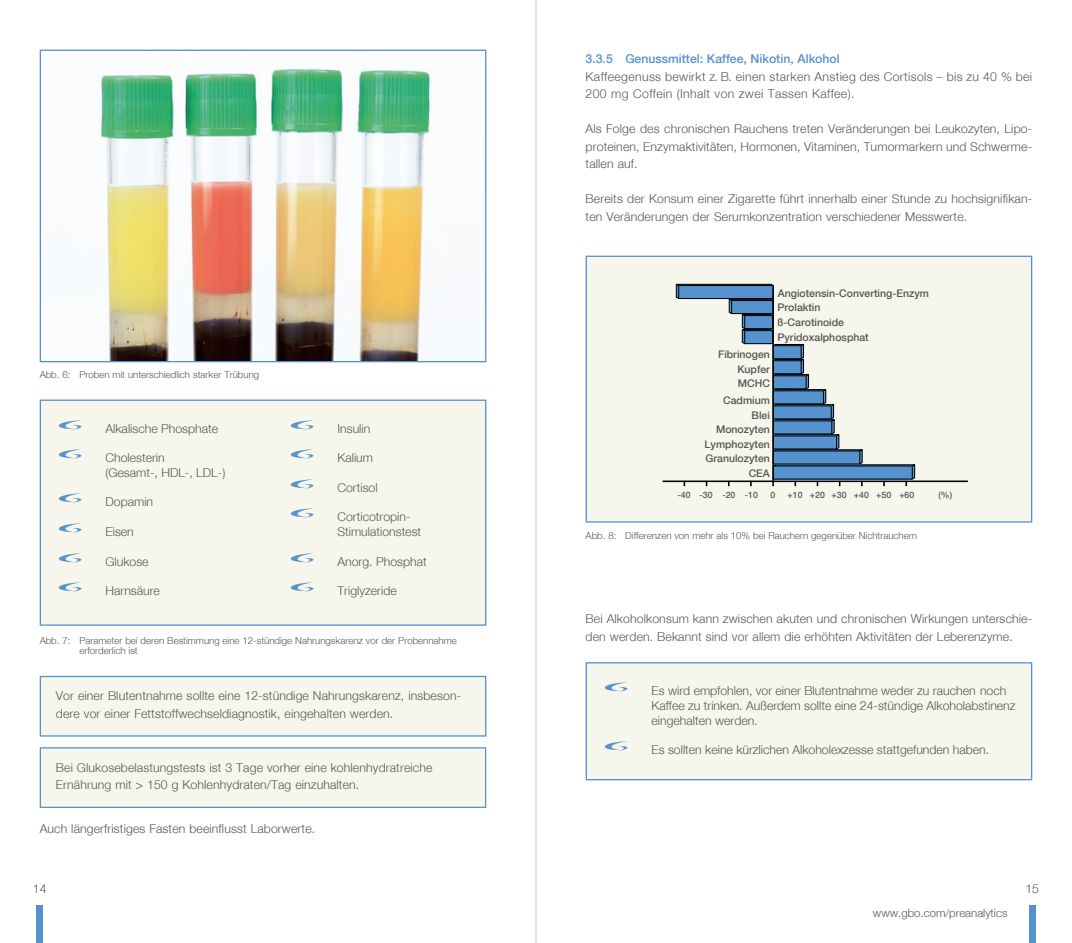
<style>
.page{position:relative;width:1072px;height:943px;background:#fff}
.page>*{position:absolute;margin:0;border:0;box-sizing:border-box;transform-origin:0 0}
.t1{font:12.25px/17.5px "Helvneulig";letter-spacing:.01em;color:#565656}
.t2{font:12.25px/17.5px "Helvneulig";letter-spacing:.03em;color:#565656}
.t3{font:12.25px "Helvneumed";color:#5592ce}
.t4{font:11.38px "Helvneulig";color:#565656}
.t5{font:10.5px/14.7px "Helvneumed";color:#565656;text-align:right}
.t6{font:9.62px/10.5px "Helvneulig";color:#565656}
.t7{font:8.75px "Helvneumed";color:#565656}
.s1{font-family:"gbo Schwung";font-size:21px;color:#5592ce}
</style>
<div class="page">
<div style="left:37px;top:905px;width:6px;height:38px;background:#5592ce"></div>
<div style="left:1029px;top:905px;width:6px;height:38px;background:#5592ce"></div>
<img style="left:99px;top:68px;width:333px;height:292px">
<div style="left:40px;top:50px;width:446px;height:312px;border:1px solid #5592ce"></div>
<div style="left:40px;top:400px;width:445px;height:225px;background:#f6f6ec"></div>
<div style="left:40px;top:399px;width:446px;height:226px;border:1px solid #5592ce"></div>
<div style="left:40px;top:676px;width:445px;height:60px;background:#f6f6ec"></div>
<div style="left:40px;top:676px;width:446px;height:60px;border:1px solid #5592ce"></div>
<div style="left:40px;top:748px;width:445px;height:59px;background:#f6f6ec"></div>
<div style="left:40px;top:747px;width:446px;height:61px;border:1px solid #5592ce"></div>
<div style="left:586px;top:256px;width:445px;height:266px;background:#f6f6ec"></div>
<hr style="left:662px;top:480px;width:305px;height:2px;background:#000">
<svg style="left:675px;top:284px;width:240px;height:202px"></svg>
<div style="left:585px;top:256px;width:447px;height:266px;border:1px solid #5592ce"></div>
<div style="left:586px;top:663px;width:445px;height:116px;background:#f6f6ec"></div>
<div style="left:585px;top:662px;width:447px;height:118px;border:1px solid #5592ce"></div>
<hr style="left:535px;top:0;width:1px;height:943px;background:#c5c6c6">
<p class="t3" style="left:585px;top:51px;width:256px">3.3.5 Genussmittel: Kaffee, Nikotin, Alkohol</p>
<p class="t2" style="left:585px;top:67px;width:448px">Kaffeegenuss bewirkt z. B. einen starken Anstieg des Cortisols – bis zu 40 % bei<br>200 mg Coffein (Inhalt von zwei Tassen Kaffee).</p>
<p class="t1" style="left:585px;top:120px;width:448px;text-align:justify">Als Folge des chronischen Rauchens treten Veränderungen bei Leukozyten, Lipo&shy;proteinen, Enzymaktivitäten, Hormonen, Vitaminen, Tumormarkern und Schwerme&shy;tallen auf.</p>
<p class="t1" style="left:585px;top:190px;width:448px">Bereits der Konsum einer Zigarette führt innerhalb einer Stunde zu hochsignifikan&shy;ten Veränderungen der Serumkonzentration verschiedener Messwerte.</p>
<p class="t6" style="left:40px;top:369px;width:221px">Abb. 6: Proben mit unterschiedlich starker Trübung</p>
<p class="t1" style="left:61px;top:419px;width:159px"><span class="s1">g</span> Alkalische Phosphate</p>
<p class="t1" style="left:105px;top:450px;width:121px;line-height:14.7px;text-indent:-45px"><span class="s1">g</span> Cholesterin<br>(Gesamt-, HDL-, LDL-)</p>
<p class="t1" style="left:61px;top:493px;width:94px"><span class="s1">g</span> Dopamin</p>
<p class="t1" style="left:61px;top:522px;width:75px"><span class="s1">g</span> Eisen</p>
<p class="t1" style="left:61px;top:552px;width:89px"><span class="s1">g</span> Glukose</p>
<p class="t1" style="left:61px;top:582px;width:101px"><span class="s1">g</span> Harnsäure</p>
<p class="t1" style="left:293px;top:419px;width:79px"><span class="s1">g</span> Insulin</p>
<p class="t1" style="left:293px;top:449px;width:82px"><span class="s1">g</span> Kalium</p>
<p class="t1" style="left:293px;top:478px;width:86px"><span class="s1">g</span> Cortisol</p>
<p class="t1" style="left:337px;top:509px;width:85px;line-height:14.7px;text-indent:-45px"><span class="s1">g</span> Corticotropin-<br>Stimulationstest</p>
<p class="t1" style="left:293px;top:552px;width:135px"><span class="s1">g</span> Anorg. Phosphat</p>
<p class="t1" style="left:293px;top:582px;width:105px"><span class="s1">g</span> Triglyzeride</p>
<p class="t6" style="left:79px;top:635px;width:379px;text-indent:-40px">Abb. 7: Parameter bei deren Bestimmung eine 12-stündige Nahrungskarenz vor der Probennahme erforderlich ist</p>
<p class="t1" style="left:56px;top:687px;width:407px">Vor einer Blutentnahme sollte eine 12-stündige Nahrungskarenz, insbeson&shy;dere vor einer Fettstoffwechseldiagnostik, eingehalten werden.</p>
<p class="t1" style="left:56px;top:758px;width:378px">Bei Glukosebelastungstests ist 3 Tage vorher eine kohlenhydratreiche<br>Ernährung mit &gt; 150 g Kohlenhydraten/Tag einzuhalten.</p>
<p class="t1" style="left:40px;top:820px;width:277px">Auch längerfristiges Fasten beeinflusst Laborwerte.</p>
<p class="t5" style="left:777px;top:285px;width:153px;text-align:left">Angiotensin-Converting-Enzym<br>Prolaktin<br>ß-Carotinoide<br>Pyridoxalphosphat</p>
<p class="t5" style="left:737px;top:347px;width:34px;text-align:justify;text-indent:-19px">Fibrinogen Kupfer MCHC</p>
<p class="t5" style="left:723px;top:392px;width:48px;line-height:15.6px">Cadmium<br>Blei</p>
<p class="t5" style="left:704px;top:422px;width:67px">Monozyten<br>Lymphozyten<br>Granulozyten<br>CEA</p>
<p class="t7" style="left:677px;top:489px;width:82px">-40 -30 -20 -10</p>
<p class="t7" style="left:770px;top:489px;width:6px">0</p>
<p class="t7" style="left:787px;top:489px;width:128px">+10 +20 +30 +40 +50 +60</p>
<p class="t7" style="left:938px;top:489px;width:15px">(%)</p>
<p class="t6" style="left:585px;top:530px;width:333px">Abb. 8: Differenzen von mehr als 10% bei Rauchern gegenüber Nichtrauchern</p>
<p class="t1" style="left:585px;top:610px;width:448px">Bei Alkoholkonsum kann zwischen akuten und chronischen Wirkungen unterschie&shy;den werden. Bekannt sind vor allem die erhöhten Aktivitäten der Leberenzyme.</p>
<p class="t1" style="left:651px;top:683px;width:365px;line-height:14.7px;text-indent:-45px"><span class="s1">g</span> Es wird empfohlen, vor einer Blutentnahme weder zu rauchen noch<br>Kaffee zu trinken. Außerdem sollte eine 24-stündige Alkoholabstinenz eingehalten werden.</p>
<p class="t1" style="left:607px;top:740px;width:384px"><span class="s1">g</span> Es sollten keine kürzlichen Alkoholexzesse stattgefunden haben.</p>
<p class="t1" style="left:33px;top:879px;width:15px">14</p>
<p class="t1" style="left:1025px;top:879px;width:15px">15</p>
<p class="t4" style="left:873px;top:905px;width:136px">www.gbo.com/preanalytics</p>
</div>
